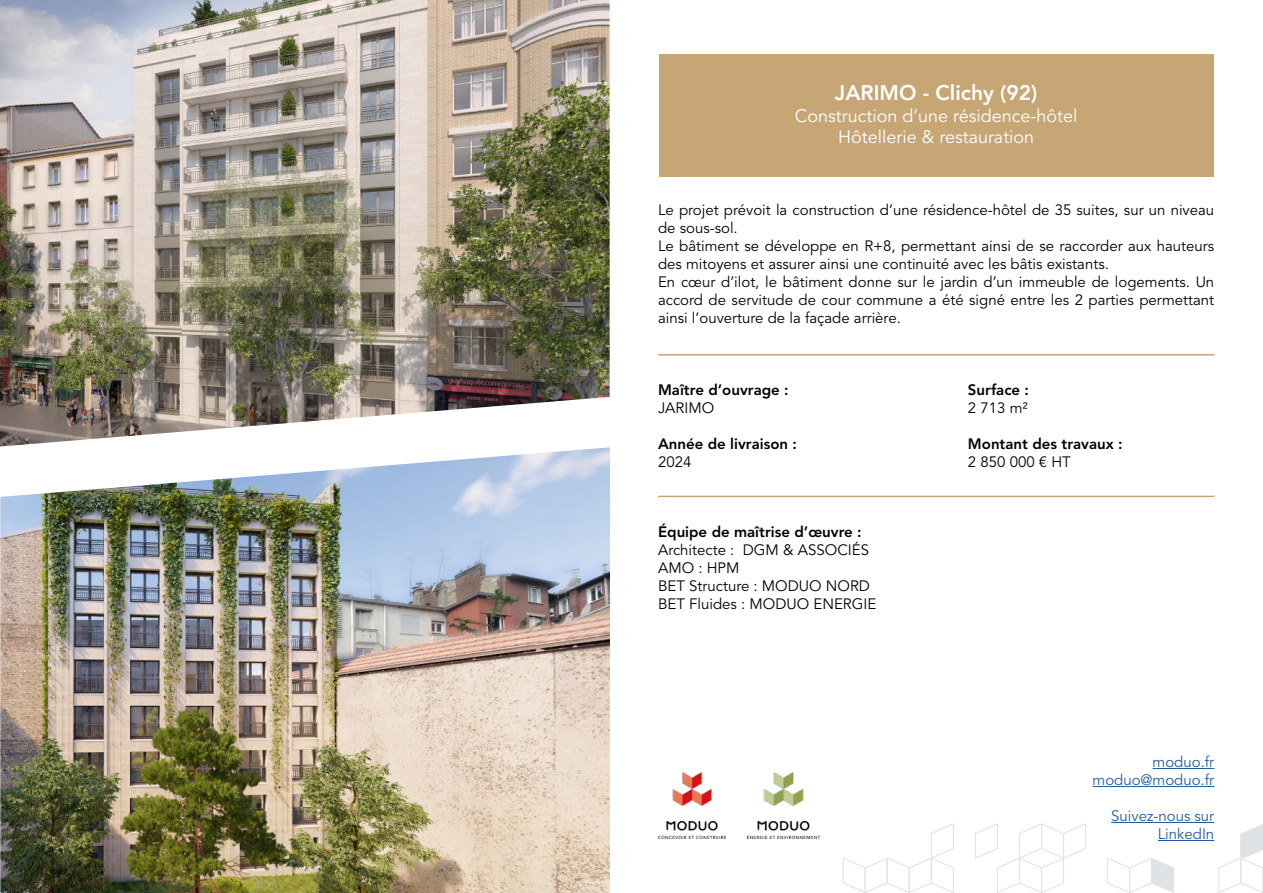
<style>
.page{position:relative;width:1263px;height:893px;background:#fff}
.page>*{position:absolute;margin:0;border:0;box-sizing:border-box;transform-origin:0 0}
.t1{font:800 21px "Avenir LT Std";color:#fff}
.t2{font:18px/21.6px "Avenir LT Std";color:#fff;text-align:center}
.t3{font:15px/18px "Avenir LT Std";color:#020203}
.t4{font:800 15px "Avenir LT Std";color:#020203}
.t5{font:15px/18px "Avenir LT Std";color:#265b9b;text-align:right}
</style>
<div class="page">
<img style="left:0;top:0;width:610px;height:893px">
<div style="left:659px;top:55px;width:554px;height:122px;background:#c6a674"></div>
<hr style="left:658px;top:354px;width:556px;height:2px;background:#c6a674">
<hr style="left:658px;top:496px;width:556px;height:1px;background:#c6a674">
<svg style="left:1107px;top:858px;width:67px;height:35px"></svg>
<svg style="left:842px;top:823px;width:112px;height:70px"></svg>
<svg style="left:975px;top:823px;width:111px;height:70px"></svg>
<svg style="left:1218px;top:824px;width:45px;height:69px"></svg>
<hr style="left:1152px;top:768px;width:62px;height:1px;background:#265b9b">
<hr style="left:1092px;top:786px;width:122px;height:1px;background:#265b9b">
<hr style="left:1111px;top:822px;width:103px;height:1px;background:#265b9b">
<hr style="left:1158px;top:840px;width:56px;height:1px;background:#265b9b">
<img style="left:658px;top:772px;width:67px;height:67px">
<img style="left:747px;top:772px;width:73px;height:67px">
<h1 class="t1" style="left:835px;top:81px;width:204px">JARIMO - Clichy (92)</h1>
<p class="t2" style="left:795px;top:105px;width:284px">Construction d’une résidence-hôtel<br>Hôtellerie &amp; restauration</p>
<p class="t3" style="left:658px;top:201px;width:558px">Le projet prévoit la construction d’une résidence-hôtel de 35 suites, sur un niveau de sous-sol.<br>Le bâtiment se développe en R+8, permettant ainsi de se raccorder aux hauteurs des mitoyens et assurer ainsi une continuité avec les bâtis existants.<br>En cœur d’ilot, le bâtiment donne sur le jardin d’un immeuble de logements. Un accord de servitude de cour commune a été signé entre les 2 parties permettant ainsi l’ouverture de la façade arrière.</p>
<p class="t4" style="left:658px;top:382px;width:132px">Maître d’ouvrage :</p>
<p class="t3" style="left:658px;top:400px;width:58px">JARIMO</p>
<p class="t4" style="left:658px;top:436px;width:140px">Année de livraison :</p>
<p class="t3" style="left:658px;top:454px;width:35px">2024</p>
<p class="t4" style="left:658px;top:523px;width:205px">Équipe de maîtrise d’œuvre :</p>
<p class="t3" style="left:658px;top:541px;width:220px">Architecte : DGM &amp; ASSOCIÉS<br>AMO : HPM<br>BET Structure : MODUO NORD<br>BET Fluides : MODUO ENERGIE</p>
<p class="t4" style="left:968px;top:382px;width:63px">Surface :</p>
<p class="t3" style="left:968px;top:400px;width:61px">2 713 m²</p>
<p class="t4" style="left:968px;top:436px;width:156px">Montant des travaux :</p>
<p class="t3" style="left:968px;top:454px;width:104px">2 850 000 € HT</p>
<p class="t5" style="left:1092px;top:753px;width:123px">moduo.fr moduo@moduo.fr</p>
<p class="t5" style="left:1111px;top:807px;width:105px">Suivez-nous sur<br>LinkedIn</p>
</div>
